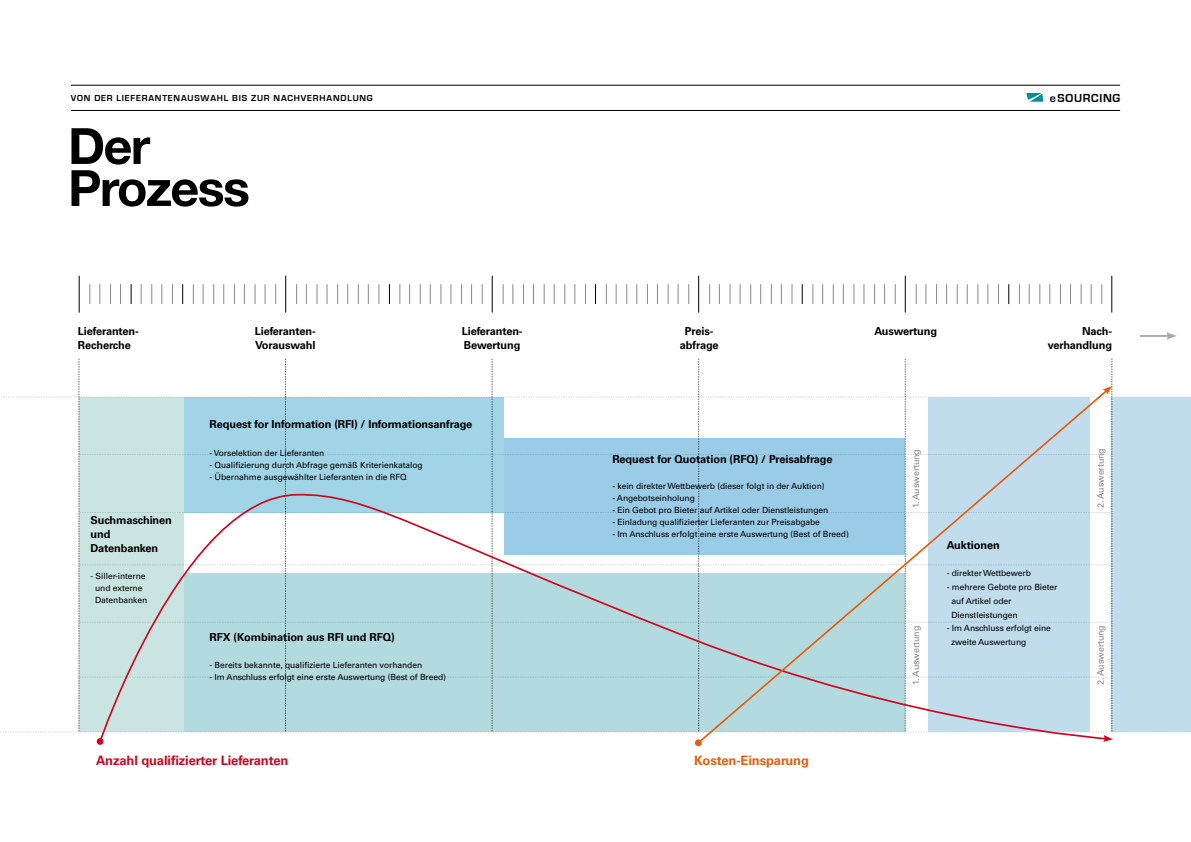
<style>
.page{position:relative;width:1191px;height:842px;background:#fff}
.page>*{position:absolute;margin:0;border:0;box-sizing:border-box;transform-origin:0 0}
.t1{font:700 50px/42px "Helvetica Neue";letter-spacing:-.03em;color:#000}
.t2{font:700 13px "Univers LTCE";letter-spacing:-.01em;color:#cd071e}
.t3{font:700 13px "Univers LTCE";letter-spacing:-.01em;color:#e95d0f}
.t4{font:700 12px "Eurostile";letter-spacing:.06em;color:#000}
.t5{font:700 11px/13.8px "Univers LTCE";letter-spacing:-.01em;color:#000}
.t6{font:9px "Univers LTCE";letter-spacing:-.01em;color:#87888a}
.t7{font:700 9px "Eurostile";letter-spacing:.09em;color:#000}
.t8{font:8.5px/13.8px "Univers LTCE";letter-spacing:-.01em;color:#000}
</style>
<div class="page">
<hr style="left:71px;top:110px;width:1049px;height:1px;background:#000">
<hr style="left:71px;top:85px;width:1049px;height:1px;background:#000">
<svg style="left:616px;top:284px;width:1px;height:20px"></svg>
<svg style="left:636px;top:284px;width:1px;height:20px"></svg>
<svg style="left:657px;top:284px;width:1px;height:20px"></svg>
<svg style="left:678px;top:284px;width:1px;height:20px"></svg>
<hr style="left:698px;top:276px;width:1px;height:37px;background:#000">
<svg style="left:719px;top:284px;width:1px;height:20px"></svg>
<svg style="left:740px;top:284px;width:1px;height:20px"></svg>
<svg style="left:760px;top:284px;width:1px;height:20px"></svg>
<svg style="left:781px;top:284px;width:1px;height:20px"></svg>
<svg style="left:801px;top:284px;width:1px;height:20px"></svg>
<svg style="left:822px;top:284px;width:1px;height:20px"></svg>
<svg style="left:843px;top:284px;width:1px;height:20px"></svg>
<svg style="left:863px;top:284px;width:1px;height:20px"></svg>
<svg style="left:884px;top:284px;width:1px;height:20px"></svg>
<hr style="left:904px;top:276px;width:1px;height:37px;background:#000">
<svg style="left:925px;top:284px;width:1px;height:20px"></svg>
<svg style="left:946px;top:284px;width:1px;height:20px"></svg>
<svg style="left:967px;top:284px;width:1px;height:20px"></svg>
<svg style="left:987px;top:284px;width:1px;height:20px"></svg>
<svg style="left:1008px;top:284px;width:1px;height:20px"></svg>
<svg style="left:1029px;top:284px;width:1px;height:20px"></svg>
<svg style="left:1049px;top:284px;width:1px;height:20px"></svg>
<svg style="left:1070px;top:284px;width:1px;height:20px"></svg>
<svg style="left:1090px;top:284px;width:1px;height:20px"></svg>
<hr style="left:1111px;top:276px;width:1px;height:37px;background:#000">
<svg style="left:606px;top:284px;width:1px;height:20px"></svg>
<svg style="left:626px;top:284px;width:1px;height:20px"></svg>
<svg style="left:647px;top:284px;width:1px;height:20px"></svg>
<svg style="left:668px;top:284px;width:1px;height:20px"></svg>
<svg style="left:688px;top:284px;width:1px;height:20px"></svg>
<svg style="left:709px;top:284px;width:1px;height:20px"></svg>
<svg style="left:730px;top:284px;width:1px;height:20px"></svg>
<svg style="left:750px;top:284px;width:1px;height:20px"></svg>
<svg style="left:771px;top:284px;width:1px;height:20px"></svg>
<svg style="left:791px;top:284px;width:1px;height:20px"></svg>
<svg style="left:812px;top:284px;width:1px;height:20px"></svg>
<svg style="left:833px;top:284px;width:1px;height:20px"></svg>
<svg style="left:853px;top:284px;width:1px;height:20px"></svg>
<svg style="left:874px;top:284px;width:1px;height:20px"></svg>
<svg style="left:895px;top:284px;width:1px;height:20px"></svg>
<svg style="left:916px;top:284px;width:1px;height:20px"></svg>
<svg style="left:936px;top:284px;width:1px;height:20px"></svg>
<svg style="left:957px;top:284px;width:1px;height:20px"></svg>
<svg style="left:977px;top:284px;width:1px;height:20px"></svg>
<svg style="left:998px;top:284px;width:1px;height:20px"></svg>
<svg style="left:1019px;top:284px;width:1px;height:20px"></svg>
<svg style="left:1039px;top:284px;width:1px;height:20px"></svg>
<svg style="left:1060px;top:284px;width:1px;height:20px"></svg>
<svg style="left:1080px;top:284px;width:1px;height:20px"></svg>
<svg style="left:1101px;top:284px;width:1px;height:20px"></svg>
<hr style="left:1140px;top:335px;width:29px;height:2px;background:#000">
<svg style="left:1166px;top:332px;width:10px;height:8px"></svg>
<svg style="left:1026px;top:93px;width:17px;height:9px"></svg>
<hr style="left:79px;top:276px;width:1px;height:37px;background:#000">
<svg style="left:100px;top:284px;width:1px;height:20px"></svg>
<svg style="left:120px;top:284px;width:1px;height:20px"></svg>
<svg style="left:141px;top:284px;width:1px;height:20px"></svg>
<svg style="left:161px;top:284px;width:1px;height:20px"></svg>
<svg style="left:182px;top:284px;width:1px;height:20px"></svg>
<svg style="left:203px;top:284px;width:1px;height:20px"></svg>
<svg style="left:223px;top:284px;width:1px;height:20px"></svg>
<svg style="left:244px;top:284px;width:1px;height:20px"></svg>
<svg style="left:265px;top:284px;width:1px;height:20px"></svg>
<hr style="left:285px;top:276px;width:1px;height:37px;background:#000">
<svg style="left:306px;top:284px;width:1px;height:20px"></svg>
<svg style="left:327px;top:284px;width:1px;height:20px"></svg>
<svg style="left:347px;top:284px;width:1px;height:20px"></svg>
<svg style="left:368px;top:284px;width:1px;height:20px"></svg>
<svg style="left:389px;top:284px;width:1px;height:20px"></svg>
<svg style="left:409px;top:284px;width:1px;height:20px"></svg>
<svg style="left:430px;top:284px;width:1px;height:20px"></svg>
<svg style="left:451px;top:284px;width:1px;height:20px"></svg>
<svg style="left:471px;top:284px;width:1px;height:20px"></svg>
<hr style="left:492px;top:276px;width:1px;height:37px;background:#000">
<svg style="left:512px;top:284px;width:1px;height:20px"></svg>
<svg style="left:533px;top:284px;width:1px;height:20px"></svg>
<svg style="left:554px;top:284px;width:1px;height:20px"></svg>
<svg style="left:574px;top:284px;width:1px;height:20px"></svg>
<svg style="left:595px;top:284px;width:1px;height:20px"></svg>
<svg style="left:90px;top:284px;width:1px;height:20px"></svg>
<svg style="left:110px;top:284px;width:1px;height:20px"></svg>
<svg style="left:131px;top:284px;width:1px;height:20px"></svg>
<svg style="left:151px;top:284px;width:1px;height:20px"></svg>
<svg style="left:172px;top:284px;width:1px;height:20px"></svg>
<svg style="left:193px;top:284px;width:1px;height:20px"></svg>
<svg style="left:213px;top:284px;width:1px;height:20px"></svg>
<svg style="left:234px;top:284px;width:1px;height:20px"></svg>
<svg style="left:255px;top:284px;width:1px;height:20px"></svg>
<svg style="left:275px;top:284px;width:1px;height:20px"></svg>
<svg style="left:296px;top:284px;width:1px;height:20px"></svg>
<svg style="left:317px;top:284px;width:1px;height:20px"></svg>
<svg style="left:337px;top:284px;width:1px;height:20px"></svg>
<svg style="left:358px;top:284px;width:1px;height:20px"></svg>
<svg style="left:379px;top:284px;width:1px;height:20px"></svg>
<svg style="left:399px;top:284px;width:1px;height:20px"></svg>
<svg style="left:420px;top:284px;width:1px;height:20px"></svg>
<svg style="left:441px;top:284px;width:1px;height:20px"></svg>
<svg style="left:461px;top:284px;width:1px;height:20px"></svg>
<svg style="left:482px;top:284px;width:1px;height:20px"></svg>
<svg style="left:503px;top:284px;width:1px;height:20px"></svg>
<svg style="left:523px;top:284px;width:1px;height:20px"></svg>
<svg style="left:544px;top:284px;width:1px;height:20px"></svg>
<svg style="left:564px;top:284px;width:1px;height:20px"></svg>
<svg style="left:585px;top:284px;width:1px;height:20px"></svg>
<svg style="left:0;top:359px;width:1191px;height:374px"></svg>
<svg style="left:98px;top:492px;width:598px;height:251px"></svg>
<div style="left:97px;top:738px;width:6px;height:7px;background:#cd071e;border-radius:50%"></div>
<svg style="left:696px;top:388px;width:406px;height:357px"></svg>
<div style="left:695px;top:739px;width:7px;height:7px;background:#e95d0f;border-radius:50%"></div>
<svg style="left:1102px;top:359px;width:11px;height:383px"></svg>
<p class="t7" style="left:71px;top:93px;width:61px">VON DER LIEFE</p>
<p class="t7" style="left:142px;top:93px;width:232px">RANTE NAUSWAHL BIS ZUR NACHVERHANDLUNG</p>
<h1 class="t1" style="left:68px;top:124px;width:183px">Der<br>Prozess</h1>
<p class="t5" style="left:78px;top:324px;width:62px">Lieferanten-<br>Recherche</p>
<p class="t5" style="left:462px;top:324px;width:62px">Lieferanten-<br>Bewertung</p>
<p class="t5" style="left:255px;top:324px;width:62px">Lieferanten-<br>Vorauswahl</p>
<p class="t5" style="left:91px;top:514px;width:83px">Suchmaschinen und<br>Datenbanken</p>
<p class="t8" style="left:91px;top:571px;width:58px;line-height:12px;text-align:center">- Siller-interne und externe<br>Datenbanken</p>
<p class="t5" style="left:209px;top:417px;width:264px">Request for Information (RFI) / Informationsanfrage</p>
<p class="t8" style="left:209px;top:446px;width:116px">- Vorselektion der Lieferanten</p>
<p class="t8" style="left:209px;top:458px;width:215px">- Qualifizierung durch Abfrage gemäß Kriterienkatalog</p>
<p class="t8" style="left:209px;top:470px;width:199px">- Übernahme ausgewählter Lieferanten in die RFQ</p>
<p class="t5" style="left:209px;top:630px;width:187px">RFX (Kombination aus RFI und RFQ)</p>
<p class="t8" style="left:209px;top:659px;width:214px">- Bereits bekannte, qualifizierte Lieferanten vorhanden</p>
<p class="t8" style="left:209px;top:671px;width:238px">- Im Anschluss erfolgt eine erste Auswertung (Best of Breed)</p>
<h2 class="t2" style="left:96px;top:753px;width:194px">Anzahl qualifizierter Lieferanten</h2>
<h3 class="t4" style="left:1049px;top:91px;width:72px">e SOURCING</h3>
<p class="t5" style="left:680px;top:324px;width:40px;text-align:center">Preis&shy;abfrage</p>
<p class="t5" style="left:874px;top:324px;width:64px">Auswertung</p>
<p class="t5" style="left:1047px;top:324px;width:66px;text-align:right">Nach&shy;verhandlung</p>
<p class="t5" style="left:612px;top:453px;width:222px">Request for Quotation (RFQ) / Preisabfrage</p>
<p class="t8" style="left:612px;top:479px;width:214px">- kein direkter Wettbewerb (dieser folgt in der Auktion)</p>
<p class="t8" style="left:612px;top:491px;width:84px">- Angebotseinholung</p>
<p class="t8" style="left:612px;top:503px;width:217px">- Ein Gebot pro Bieter auf Artikel oder Dienstleistungen</p>
<p class="t8" style="left:612px;top:515px;width:209px">- Einladung qualifizierter Lieferanten zur Preisabgabe</p>
<p class="t8" style="left:612px;top:527px;width:238px">- Im Anschluss erfolgt eine erste Auswertung (Best of Breed)</p>
<h2 class="t3" style="left:694px;top:753px;width:116px">Kosten-Einsparung</h2>
<p class="t6" style="left:911px;top:508px;width:61px;rotate:-90deg">1. Auswertung</p>
<p class="t6" style="left:911px;top:685px;width:61px;rotate:-90deg">1. Auswertung</p>
<p class="t5" style="left:946px;top:538px;width:54px">Auktionen</p>
<p class="t8" style="left:946px;top:566px;width:86px">- direkter Wettbewerb</p>
<p class="t8" style="left:951px;top:580px;width:108px;text-indent:-5px">- mehrere Gebote pro Bieter auf Artikel oder<br>Dienstleistungen</p>
<p class="t8" style="left:951px;top:622px;width:101px;text-indent:-5px">- Im Anschluss erfolgt eine zweite Auswertung</p>
<p class="t6" style="left:1095px;top:508px;width:62px;rotate:-90deg">2. Auswertung</p>
<p class="t6" style="left:1095px;top:685px;width:62px;rotate:-90deg">2. Auswertung</p>
</div>
